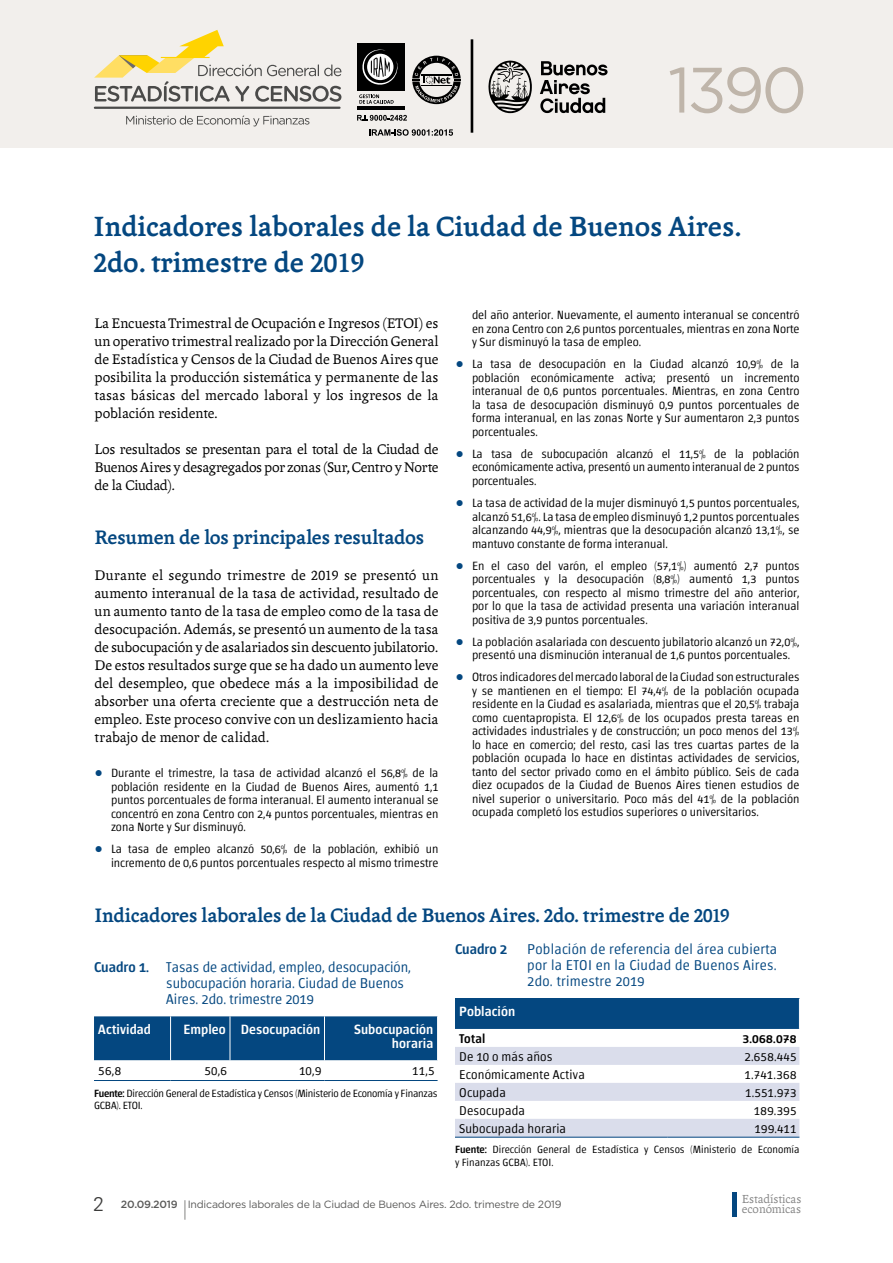
<style>
.page{position:relative;width:893px;height:1263px;background:#fff}
.page>*{position:absolute;margin:0;border:0;box-sizing:border-box;transform-origin:0 0}
.t1{font:64.05px "Gotham";color:#bfb5aa}
.t2{font:700 30px/36px "Andralis ND Os F";color:#044780}
.t3{font:700 21px "Andralis ND Os F";letter-spacing:-.01em;color:#044780}
.t4{font:21px "Gotham";color:#5a5a59;scale:.5 1}
.t5{font:300 19.5px "Zurich BT";color:#3c3c3b}
.t6{font:15px/18px "Andralis ND Os F";color:#000;text-align:justify}
.t7{font:300 14.25px/15.8px "Chaco";color:#044780}
.t8{font:500 14.25px "Chaco";color:#044780}
.t9{font:500 13.5px/13.5px "Chaco";letter-spacing:.005em;color:#fff;text-align:right}
.t10{font:300 12.75px "Chaco";letter-spacing:.015em;color:#000}
.t11{font:500 12.75px "Chaco";letter-spacing:.025em;color:#000}
.t12{font:12.6px "Andralis ND Os F";color:#878787}
.t13{font:300 12px/13.5px "Chaco";color:#000;text-align:justify}
.t14{font:300 10.5px/12px "Chaco";letter-spacing:-.01em;color:#000}
.t15{font:10.5px "Gotham";letter-spacing:-.02em;color:#5a5a59}
.t16{font:500 10.5px "Gotham";letter-spacing:-.02em;color:#5a5a59}
.s1{font-family:"Andralis NDSC"}
.s2{font-family:"Verdana";font-weight:700;color:#044780}
.s3{font-weight:500}
</style>
<div class="page">
<div style="left:732px;top:1192px;width:5px;height:24px;background:#044780"></div>
<div style="left:0;top:0;width:893px;height:147px;background:#f2efec"></div>
<hr style="left:471px;top:39px;width:2px;height:94px;background:#000">
<svg style="left:488px;top:61px;width:44px;height:52px"></svg>
<svg style="left:540px;top:61px;width:68px;height:52px"></svg>
<svg style="left:126px;top:116px;width:183px;height:10px"></svg>
<svg style="left:94px;top:30px;width:247px;height:72px"></svg>
<hr style="left:95px;top:107px;width:245px;height:2px;background:#4a4a49">
<div style="left:357px;top:43px;width:48px;height:48px;background:#000"></div>
<hr style="left:357px;top:106px;width:48px;height:4px;background:#000">
<svg style="left:362px;top:49px;width:36px;height:36px"></svg>
<svg style="left:359px;top:94px;width:35px;height:10px"></svg>
<svg style="left:357px;top:115px;width:50px;height:6px"></svg>
<svg style="left:412px;top:56px;width:49px;height:48px"></svg>
<svg style="left:369px;top:129px;width:84px;height:7px"></svg>
<div style="left:94px;top:1016px;width:344px;height:45px;background:#044780"></div>
<hr style="left:170px;top:1016px;width:1px;height:44px;background:#fff">
<hr style="left:230px;top:1016px;width:1px;height:44px;background:#fff">
<hr style="left:324px;top:1016px;width:1px;height:44px;background:#fff">
<hr style="left:94px;top:1080px;width:77px;height:1px;background:#044780">
<hr style="left:171px;top:1080px;width:59px;height:1px;background:#044780">
<hr style="left:230px;top:1080px;width:94px;height:1px;background:#044780">
<hr style="left:324px;top:1080px;width:114px;height:1px;background:#044780">
<hr style="left:437px;top:1016px;width:1px;height:44px;background:#fff">
<div style="left:455px;top:998px;width:344px;height:31px;background:#044780"></div>
<svg style="left:455px;top:1047px;width:344px;height:90px"></svg>
<hr style="left:455px;top:1137px;width:213px;height:1px;background:#044780">
<hr style="left:668px;top:1137px;width:131px;height:1px;background:#044780">
<h1 class="t1" style="left:668px;top:49px;width:141px">1390</h1>
<h2 class="t2" style="left:94px;top:209px;width:649px">Indicadores laborales de la Ciudad de Buenos Aires.<br><span class="s1">2</span>do. trimestre de <span class="s1">2019</span></h2>
<p class="t6" style="left:94px;top:314px;width:345px">La Encuesta Trimestral de Ocupación e Ingresos (ETOI) es un operativo trimestral realizado por la Dirección General de Estadística y Censos de la Ciudad de Buenos Aires que posibilita la producción sistemática y permanente de las tasas básicas del mercado laboral y los ingresos de la población residente.</p>
<p class="t6" style="left:94px;top:440px;width:345px">Los resultados se presentan para el total de la Ciudad de Buenos Aires y desagregados por zonas (Sur, Centro y Norte de la Ciudad).</p>
<h3 class="t3" style="left:95px;top:526px;width:331px">Resumen de los principales resultados</h3>
<p class="t6" style="left:94px;top:566px;width:345px">Durante el segundo trimestre de <span class="s1">2019</span> se presentó un aumento interanual de la tasa de actividad, resultado de un aumento tanto de la tasa de empleo como de la tasa de desocupación. Además, se presentó un aumento de la tasa de subocupación y de asalariados sin descuento jubilatorio.<br>De estos resultados surge que se ha dado un aumento leve del desempleo, que obedece más a la imposibilidad de absorber una oferta creciente que a destrucción neta de empleo. Este proceso convive con un deslizamiento hacia trabajo de menor de calidad.</p>
<p class="t13" style="left:111px;top:767px;width:329px;text-indent:-16px"><span class="s2">•</span> Durante el trimestre, la tasa de actividad alcanzó el 56,8% de la población residente en la Ciudad de Buenos Aires, aumentó 1,1 puntos porcentuales de forma interanual. El aumento interanual se concentró en zona Centro con 2,4 puntos porcentuales, mientras en zona Norte y Sur disminuyó.</p>
<p class="t13" style="left:94px;top:843px;width:345px;text-align:right"><span class="s2">•</span> La tasa de empleo alcanzó 50,6% de la población, exhibió un incremento de 0,6 puntos porcentuales respecto al mismo trimestre</p>
<p class="t13" style="left:472px;top:309px;width:329px">del año anterior. Nuevamente, el aumento interanual se concentró en zona Centro con 2,6 puntos porcentuales, mientras en zona Norte y Sur disminuyó la tasa de empleo.</p>
<p class="t13" style="left:472px;top:358px;width:329px;text-indent:-16px"><span class="s2">•</span> La tasa de desocupación en la Ciudad alcanzó 10,9% de la población económicamente activa; presentó un incremento interanual de 0,6 puntos porcentuales. Mientras, en zona Centro la tasa de desocupación disminuyó 0,9 puntos porcentuales de forma interanual, en las zonas Norte y Sur aumentaron 2,3 puntos porcentuales.</p>
<p class="t13" style="left:472px;top:448px;width:329px;text-indent:-16px"><span class="s2">•</span> La tasa de subocupación alcanzó el 11,5% de la población económicamente activa, presentó un aumento interanual de 2 puntos porcentuales.</p>
<p class="t13" style="left:472px;top:497px;width:329px;text-indent:-16px"><span class="s2">•</span> La tasa de actividad de la mujer disminuyó 1,5 puntos porcentuales, alcanzó 51,6%. La tasa de empleo disminuyó 1,2 puntos porcentuales alcanzando 44,9%, mientras que la desocupación alcanzó 13,1%, se mantuvo constante de forma interanual.</p>
<p class="t13" style="left:472px;top:559px;width:329px;text-indent:-16px"><span class="s2">•</span> En el caso del varón, el empleo (57,1%) aumentó 2,7 puntos porcentuales y la desocupación (8,8%) aumentó 1,3 puntos porcentuales, con respecto al mismo trimestre del año anterior, por lo que la tasa de actividad presenta una variación interanual positiva de 3,9 puntos porcentuales.</p>
<p class="t13" style="left:472px;top:635px;width:329px;text-indent:-16px"><span class="s2">•</span> La población asalariada con descuento jubilatorio alcanzó un 72,0%, presentó una disminución interanual de 1,6 puntos porcentuales.</p>
<p class="t13" style="left:472px;top:671px;width:329px;text-indent:-16px"><span class="s2">•</span> Otros indicadores del mercado laboral de la Ciudad son estructurales y se mantienen en el tiempo: El 74,4% de la población ocupada residente en la Ciudad es asalariada, mientras que el 20,5% trabaja como cuentapropista. El 12,6% de los ocupados presta tareas en actividades industriales y de construcción; un poco menos del 13% lo hace en comercio; del resto, casi las tres cuartas partes de la población ocupada lo hace en distintas actividades de servicios, tanto del sector privado como en el ámbito público. Seis de cada diez ocupados de la Ciudad de Buenos Aires tienen estudios de nivel superior o universitario. Poco más del 41% de la población ocupada completó los estudios superiores o universitarios.</p>
<h3 class="t3" style="left:95px;top:904px;width:637px">Indicadores laborales de la Ciudad de Buenos Aires. <span class="s1">2</span>do. trimestre de <span class="s1">2019</span></h3>
<p class="t7" style="left:166px;top:960px;width:246px;text-indent:-72px"><span class="s3">Cuadro 1.</span> Tasas de actividad, empleo, desocupación, subocupación horaria. Ciudad de Buenos<br>Aires. 2do. trimestre 2019</p>
<p class="t9" style="left:98px;top:1023px;width:54px">Actividad</p>
<p class="t9" style="left:184px;top:1023px;width:138px">Empleo Desocupación</p>
<p class="t9" style="left:354px;top:1023px;width:81px">Subocupación horaria</p>
<p class="t10" style="left:98px;top:1065px;width:24px">56,8</p>
<p class="t10" style="left:204px;top:1065px;width:24px">50,6</p>
<p class="t10" style="left:299px;top:1065px;width:24px">10,9</p>
<p class="t10" style="left:412px;top:1065px;width:24px">11,5</p>
<p class="t14" style="left:94px;top:1088px;width:345px"><span class="s3">Fuente:</span> Dirección General de Estadística y Censos (Ministerio de Economía y Finanzas<br>GCBA). ETOI.</p>
<p class="t8" style="left:455px;top:943px;width:54px">Cuadro 2</p>
<p class="t7" style="left:527px;top:942px;width:251px;text-align:justify">Población de referencia del área cubierta por la ETOI en la Ciudad de Buenos Aires.<br>2do. trimestre 2019</p>
<p class="t9" style="left:459px;top:1005px;width:57px">Población</p>
<p class="t11" style="left:459px;top:1032px;width:28px">Total</p>
<p class="t11" style="left:742px;top:1032px;width:55px">3.068.078</p>
<p class="t10" style="left:459px;top:1050px;width:95px">De 10 o más años</p>
<p class="t10" style="left:744px;top:1050px;width:54px">2.658.445</p>
<p class="t10" style="left:459px;top:1068px;width:127px">Económicamente Activa</p>
<p class="t10" style="left:745px;top:1068px;width:53px">1.741.368</p>
<p class="t10" style="left:459px;top:1086px;width:48px">Ocupada</p>
<p class="t10" style="left:745px;top:1086px;width:53px">1.551.973</p>
<p class="t10" style="left:459px;top:1104px;width:67px">Desocupada</p>
<p class="t10" style="left:754px;top:1104px;width:44px">189.395</p>
<p class="t10" style="left:459px;top:1122px;width:108px">Subocupada horaria</p>
<p class="t10" style="left:754px;top:1122px;width:43px">199.411</p>
<p class="t14" style="left:455px;top:1144px;width:346px"><span class="s3">Fuente:</span> Dirección General de Estadística y Censos (Ministerio de Economía y Finanzas GCBA). ETOI.</p>
<p class="t12" style="left:742px;top:1192px;width:61px">Estadísticas</p>
<h3 class="t5" style="left:93px;top:1192px;width:12px">2</h3>
<p class="t12" style="left:742px;top:1203px;width:61px">económicas</p>
<p class="t15" style="left:188px;top:1197px;width:375px">Indicadores laborales de la Ciudad de Buenos Aires. 2do. trimestre de 2019</p>
<p class="t16" style="left:121px;top:1198px;width:58px">20.09.2019</p>
<h3 class="t4" style="left:183px;top:1196px;width:8px">|</h3>
</div>
